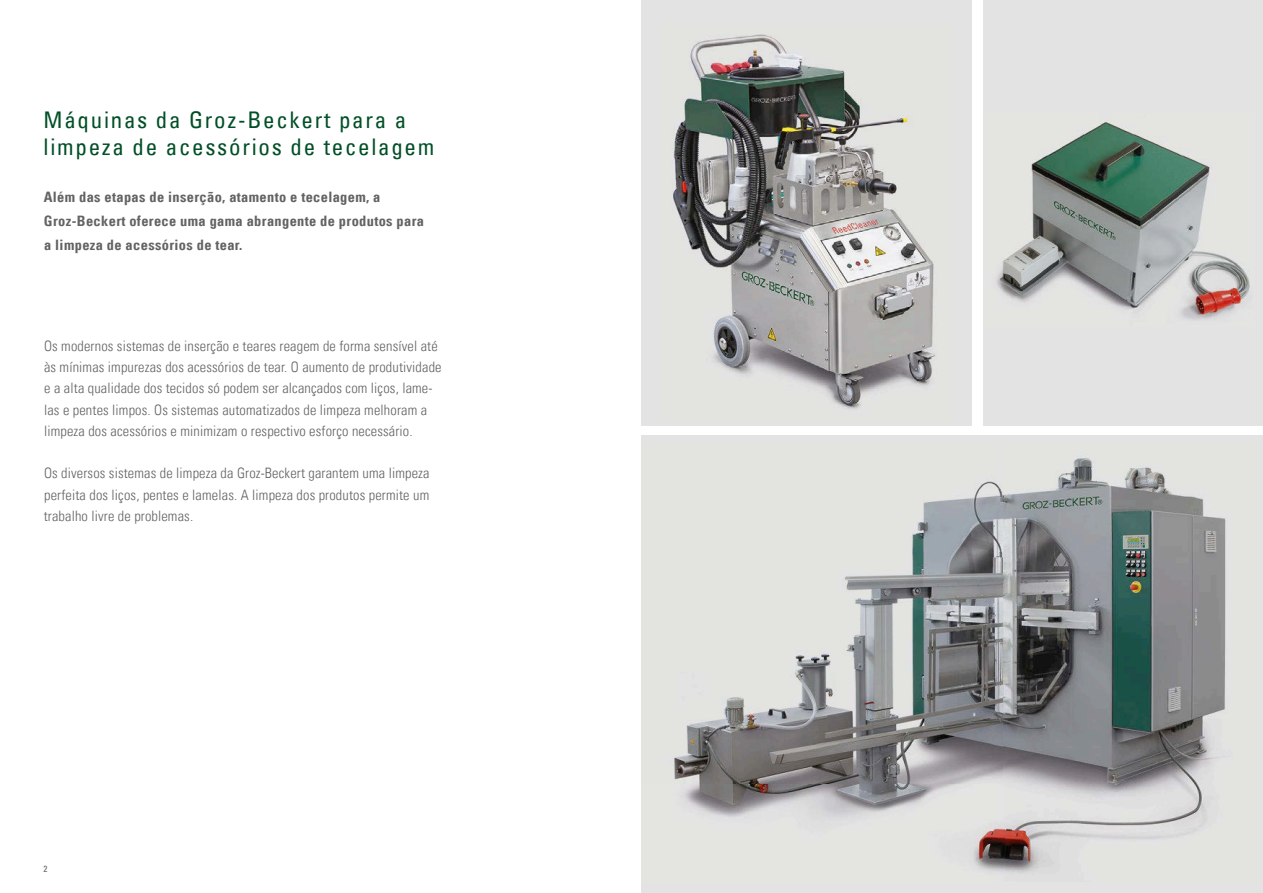
<style>
.page{position:relative;width:1263px;height:893px;background:#fff}
.page>*{position:absolute;margin:0;border:0;box-sizing:border-box;transform-origin:0 0}
.t1{font:condensed 22.95px/27.6px "Univers Com 57";letter-spacing:.075em;color:#014f27}
.t2{font:14.4px/21.3px "Univers Com 47 Light Cond";letter-spacing:.01em;color:#636363}
.t3{font:14.4px/23.9px "Univers Com 67 Bold Cond";letter-spacing:.025em;color:#636363}
.t4{font:condensed 9px "Univers Com 57";color:#636363}
</style>
<div class="page">
<div style="left:641px;top:436px;width:622px;height:457px;background:#e3e3e3"></div>
<div style="left:641px;top:0;width:331px;height:425px;background:#e3e3e3"></div>
<div style="left:983px;top:0;width:280px;height:425px;background:#e3e3e3"></div>
<img style="left:674px;top:458px;width:552px;height:416px">
<img style="left:672px;top:34px;width:263px;height:375px">
<img style="left:996px;top:122px;width:254px;height:198px">
<h1 class="t1" style="left:44px;top:105px;width:392px">Máquinas da Groz-Beckert para a limpeza de acessórios de tecelagem</h1>
<p class="t3" style="left:44px;top:185px;width:382px">Além das etapas de inserção, atamento e tecelagem, a<br>Groz-Beckert oferece uma gama abrangente de produtos para a limpeza de acessórios de tear.</p>
<p class="t2" style="left:44px;top:335px;width:399px">Os modernos sistemas de inserção e teares reagem de forma sensível até às mínimas impurezas dos acessórios de tear. O aumento de produtividade e a alta qualidade dos tecidos só podem ser alcançados com liços, lame&shy;las e pentes limpos. Os sistemas automatizados de limpeza melhoram a limpeza dos acessórios e minimizam o respectivo esforço necessário.</p>
<p class="t2" style="left:44px;top:463px;width:387px;text-align:justify">Os diversos sistemas de limpeza da Groz-Beckert garantem uma limpeza perfeita dos liços, pentes e lamelas. A limpeza dos produtos permite um trabalho livre de problemas.</p>
<p class="t4" style="left:44px;top:863px;width:5px">2</p>
</div>
